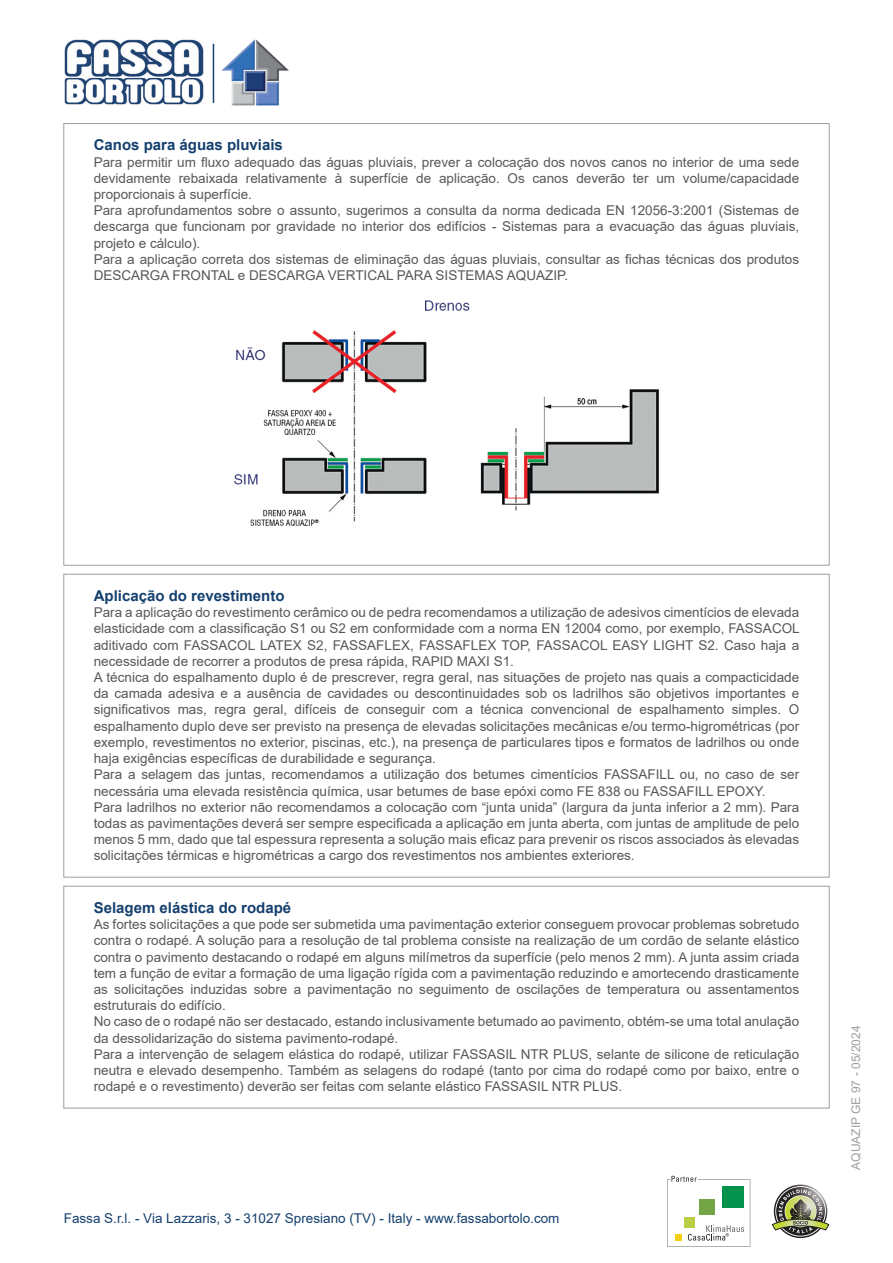
<style>
.page{position:relative;width:893px;height:1263px;background:#fff}
.page>*{position:absolute;margin:0;border:0;box-sizing:border-box;transform-origin:0 0}
.Sottotitolo{font:700 15px "Arial";color:#15406e}
.Descrizione1{font:13.5px/16.2px "Arial";color:#57585a;text-align:justify}
.t1{font:13.5px "Arial";color:#15406e}
.t2{font:12px "Arial";color:#9ba1a4}
</style>
<div class="page">
<img style="left:234px;top:300px;width:425px;height:226px">
<div style="left:64px;top:886px;width:765px;height:222px;border:1px solid #9ba1a4"></div>
<svg style="left:667px;top:1176px;width:83px;height:71px"></svg>
<svg style="left:772px;top:1186px;width:57px;height:50px"></svg>
<img style="left:64px;top:39px;width:140px;height:66px">
<hr style="left:213px;top:44px;width:1px;height:59px;background:#15406e">
<img style="left:221px;top:39px;width:68px;height:67px">
<p class="Sottotitolo" style="left:94px;top:134px;width:191px">Canos para águas pluviais</p>
<p class="Descrizione1" style="left:94px;top:154px;width:707px">Para permitir um fluxo adequado das águas pluviais, prever a colocação dos novos canos no interior de uma sede devidamente rebaixada relativamente à superfície de aplicação. Os canos deverão ter um volume/capacidade proporcionais à superfície.</p>
<p class="Descrizione1" style="left:94px;top:202px;width:707px">Para aprofundamentos sobre o assunto, sugerimos a consulta da norma dedicada EN 12056-3:2001 (Sistemas de descarga que funcionam por gravidade no interior dos edifícios - Sistemas para a evacuação das águas pluviais, projeto e cálculo).</p>
<p class="Descrizione1" style="left:94px;top:251px;width:707px">Para a aplicação correta dos sistemas de eliminação das águas pluviais, consultar as fichas técnicas dos produtos<br>DESCARGA FRONTAL e DESCARGA VERTICAL PARA SISTEMAS AQUAZIP.</p>
<p class="Sottotitolo" style="left:94px;top:585px;width:192px">Aplicação do revestimento</p>
<p class="Descrizione1" style="left:94px;top:604px;width:707px">Para a aplicação do revestimento cerâmico ou de pedra recomendamos a utilização de adesivos cimentícios de elevada elasticidade com a classificação S1 ou S2 em conformidade com a norma EN 12004 como, por exemplo, FASSACOL aditivado com FASSACOL LATEX S2, FASSAFLEX, FASSAFLEX TOP, FASSACOL EASY LIGHT S2. Caso haja a necessidade de recorrer a produtos de presa rápida, RAPID MAXI S1.</p>
<p class="Descrizione1" style="left:94px;top:669px;width:707px">A técnica do espalhamento duplo é de prescrever, regra geral, nas situações de projeto nas quais a compacticidade da camada adesiva e a ausência de cavidades ou descontinuidades sob os ladrilhos são objetivos importantes e significativos mas, regra geral, difíceis de conseguir com a técnica convencional de espalhamento simples. O espalhamento duplo deve ser previsto na presença de elevadas solicitações mecânicas e/ou termo-higrométricas (por exemplo, revestimentos no exterior, piscinas, etc.), na presença de particulares tipos e formatos de ladrilhos ou onde haja exigências específicas de durabilidade e segurança.</p>
<p class="Descrizione1" style="left:94px;top:766px;width:707px">Para a selagem das juntas, recomendamos a utilização dos betumes cimentícios FASSAFILL ou, no caso de ser necessária uma elevada resistência química, usar betumes de base epóxi como FE 838 ou FASSAFILL EPOXY.</p>
<p class="Descrizione1" style="left:94px;top:799px;width:707px">Para ladrilhos no exterior não recomendamos a colocação com “junta unida” (largura da junta inferior a 2 mm). Para todas as pavimentações deverá ser sempre especificada a aplicação em junta aberta, com juntas de amplitude de pelo menos 5 mm, dado que tal espessura representa a solução mais eficaz para prevenir os riscos associados às elevadas solicitações térmicas e higrométricas a cargo dos revestimentos nos ambientes exteriores.</p>
<p class="Sottotitolo" style="left:94px;top:897px;width:199px">Selagem elástica do rodapé</p>
<p class="Descrizione1" style="left:94px;top:916px;width:707px">As fortes solicitações a que pode ser submetida uma pavimentação exterior conseguem provocar problemas sobretudo contra o rodapé. A solução para a resolução de tal problema consiste na realização de um cordão de selante elástico contra o pavimento destacando o rodapé em alguns milímetros da superfície (pelo menos 2 mm). A junta assim criada tem a função de evitar a formação de uma ligação rígida com a pavimentação reduzindo e amortecendo drasticamente as solicitações induzidas sobre a pavimentação no seguimento de oscilações de temperatura ou assentamentos estruturais do edifício.</p>
<p class="Descrizione1" style="left:94px;top:1013px;width:707px">No caso de o rodapé não ser destacado, estando inclusivamente betumado ao pavimento, obtém-se uma total anulação da dessolidarização do sistema pavimento-rodapé.</p>
<p class="Descrizione1" style="left:94px;top:1046px;width:707px">Para a intervenção de selagem elástica do rodapé, utilizar FASSASIL NTR PLUS, selante de silicone de reticulação neutra e elevado desempenho. Também as selagens do rodapé (tanto por cima do rodapé como por baixo, entre o rodapé e o revestimento) deverão ser feitas com selante elástico FASSASIL NTR PLUS.</p>
<p class="t1" style="left:64px;top:1208px;width:497px">Fassa S.r.l. - Via Lazzaris, 3 - 31027 Spresiano (TV) - Italy - www.fassabortolo.com</p>
<p class="t2" style="left:848px;top:1170px;width:145px;rotate:-90deg">AQUAZIP GE 97 - 05/2024</p>
</div>
